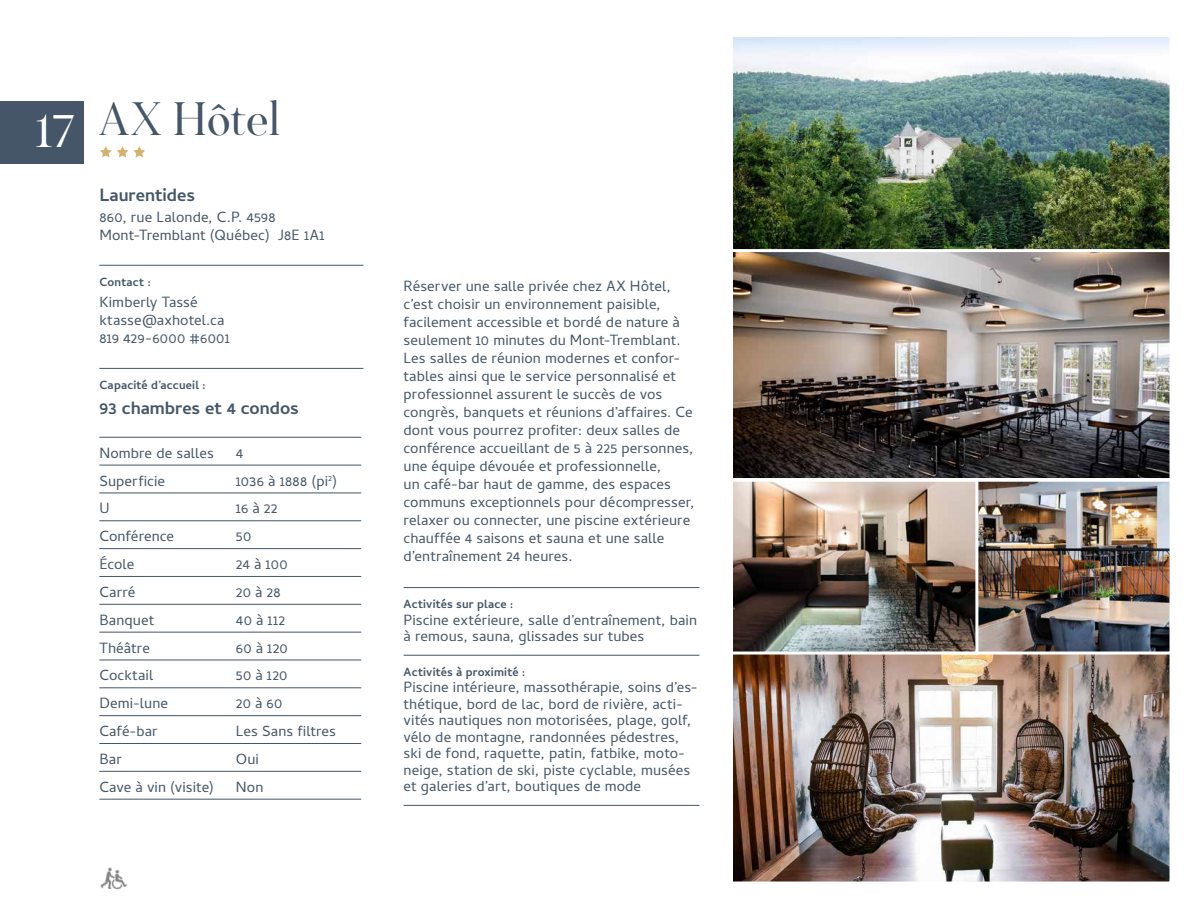
<style>
.page{position:relative;width:1188px;height:918px;background:#fff}
.page>*{position:absolute;margin:0;border:0;box-sizing:border-box;transform-origin:0 0}
.t1{font:45px "Love Moon Swash";letter-spacing:-.005em;color:#445667}
.t2{font:45px "Love Moon Swash";color:#fff}
.t3{font:700 18px "Cambay";color:#445667}
.t4{font:15px/18px "Cambay";letter-spacing:.01em;color:#445667}
.t5{font:700 12px "Cambay";letter-spacing:.015em;color:#445667}
</style>
<div class="page">
<svg style="left:100px;top:146px;width:45px;height:11px"></svg>
<img style="left:734px;top:38px;width:435px;height:211px">
<div style="left:730px;top:34px;width:443px;height:224px;border:3px solid #fff"></div>
<hr style="left:99px;top:265px;width:264px;height:1px;background:#445667">
<hr style="left:99px;top:368px;width:264px;height:1px;background:#445667">
<hr style="left:99px;top:437px;width:262px;height:1px;background:#445667">
<hr style="left:99px;top:465px;width:262px;height:1px;background:#445667">
<hr style="left:99px;top:493px;width:262px;height:1px;background:#445667">
<hr style="left:99px;top:521px;width:262px;height:1px;background:#445667">
<hr style="left:99px;top:548px;width:262px;height:1px;background:#445667">
<hr style="left:99px;top:576px;width:262px;height:1px;background:#445667">
<hr style="left:99px;top:604px;width:262px;height:1px;background:#445667">
<hr style="left:99px;top:632px;width:262px;height:1px;background:#445667">
<hr style="left:99px;top:660px;width:262px;height:1px;background:#445667">
<hr style="left:99px;top:688px;width:262px;height:1px;background:#445667">
<hr style="left:99px;top:715px;width:262px;height:1px;background:#445667">
<hr style="left:99px;top:743px;width:262px;height:1px;background:#445667">
<hr style="left:99px;top:771px;width:262px;height:1px;background:#445667">
<hr style="left:99px;top:799px;width:262px;height:1px;background:#445667">
<hr style="left:404px;top:587px;width:295px;height:1px;background:#445667">
<hr style="left:404px;top:655px;width:295px;height:1px;background:#445667">
<hr style="left:404px;top:805px;width:295px;height:1px;background:#445667">
<img style="left:734px;top:655px;width:435px;height:226px">
<div style="left:730px;top:643px;width:443px;height:242px;border:3px solid #fff"></div>
<img style="left:978px;top:483px;width:191px;height:168px">
<div style="left:944px;top:479px;width:229px;height:176px;border:3px solid #fff"></div>
<img style="left:734px;top:483px;width:240px;height:168px">
<div style="left:730px;top:479px;width:248px;height:176px;border:3px solid #fff"></div>
<img style="left:734px;top:253px;width:435px;height:224px">
<div style="left:730px;top:249px;width:443px;height:232px;border:3px solid #fff"></div>
<div style="left:0;top:101px;width:67px;height:63px;background:#445667"></div>
<div style="left:23px;top:101px;width:61px;height:63px;background:#445667"></div>
<img style="left:100px;top:867px;width:27px;height:23px">
<h1 class="t2" style="left:33px;top:105px;width:43px">17</h1>
<h1 class="t1" style="left:100px;top:93px;width:182px">AX Hôtel</h1>
<p class="t3" style="left:99px;top:184px;width:97px">Laurentides</p>
<p class="t4" style="left:99px;top:208px;width:227px">860, rue Lalonde, C.P. 4598<br>Mont-Tremblant (Québec) J8E 1A1</p>
<p class="t5" style="left:99px;top:275px;width:53px">Contact :</p>
<p class="t4" style="left:99px;top:293px;width:132px">Kimberly Tassé ktasse@axhotel.ca<br>819 429-6000 #6001</p>
<p class="t5" style="left:99px;top:378px;width:108px">Capacité d’accueil :</p>
<p class="t3" style="left:99px;top:397px;width:201px">93 chambres et 4 condos</p>
<p class="t4" style="left:99px;top:444px;width:116px">Nombre de salles</p>
<p class="t4" style="left:236px;top:444px;width:9px">4</p>
<p class="t4" style="left:99px;top:471px;width:67px">Superficie</p>
<p class="t4" style="left:236px;top:471px;width:103px">1036 à 1888 (pi<sup>2</sup>)</p>
<p class="t4" style="left:99px;top:499px;width:12px">U</p>
<p class="t4" style="left:236px;top:499px;width:43px">16 à 22</p>
<p class="t4" style="left:99px;top:527px;width:76px">Conférence</p>
<p class="t4" style="left:236px;top:527px;width:17px">50</p>
<p class="t4" style="left:99px;top:555px;width:37px">École</p>
<p class="t4" style="left:236px;top:555px;width:53px">24 à 100</p>
<p class="t4" style="left:99px;top:583px;width:38px">Carré</p>
<p class="t4" style="left:236px;top:583px;width:46px">20 à 28</p>
<p class="t4" style="left:99px;top:611px;width:56px">Banquet</p>
<p class="t4" style="left:236px;top:611px;width:51px">40 à 112</p>
<p class="t4" style="left:99px;top:638px;width:52px">Théâtre</p>
<p class="t4" style="left:236px;top:638px;width:53px">60 à 120</p>
<p class="t4" style="left:99px;top:666px;width:55px">Cocktail</p>
<p class="t4" style="left:236px;top:666px;width:53px">50 à 120</p>
<p class="t4" style="left:99px;top:694px;width:70px">Demi-lune</p>
<p class="t4" style="left:236px;top:694px;width:48px">20 à 60</p>
<p class="t4" style="left:99px;top:722px;width:60px">Café-bar</p>
<p class="t4" style="left:236px;top:722px;width:102px">Les Sans filtres</p>
<p class="t4" style="left:99px;top:750px;width:24px">Bar</p>
<p class="t4" style="left:236px;top:750px;width:25px">Oui</p>
<p class="t4" style="left:99px;top:778px;width:116px">Cave à vin (visite)</p>
<p class="t4" style="left:236px;top:778px;width:29px">Non</p>
<p class="t4" style="left:404px;top:277px;width:292px">Réserver une salle privée chez AX Hôtel, c’est choisir un environnement paisible, facilement accessible et bordé de nature à seulement 10 minutes du Mont-Tremblant.<br>Les salles de réunion modernes et confor&shy;tables ainsi que le service personnalisé et professionnel assurent le succès de vos congrès, banquets et réunions d’affaires. Ce dont vous pourrez profiter: deux salles de conférence accueillant de 5 à 225 personnes, une équipe dévouée et professionnelle,<br>un café-bar haut de gamme, des espaces communs exceptionnels pour décompresser, relaxer ou connecter, une piscine extérieure chauffée 4 saisons et sauna et une salle d’entraînement 24 heures.</p>
<p class="t5" style="left:404px;top:597px;width:111px">Activités sur place :</p>
<p class="t4" style="left:404px;top:611px;width:295px;line-height:16.5px">Piscine extérieure, salle d’entraînement, bain à remous, sauna, glissades sur tubes</p>
<p class="t5" style="left:404px;top:665px;width:123px">Activités à proximité :</p>
<p class="t4" style="left:404px;top:679px;width:296px;line-height:16.5px">Piscine intérieure, massothérapie, soins d’es&shy;thétique, bord de lac, bord de rivière, acti&shy;vités nautiques non motorisées, plage, golf, vélo de montagne, randonnées pédestres, ski de fond, raquette, patin, fatbike, moto&shy;neige, station de ski, piste cyclable, musées et galeries d’art, boutiques de mode</p>
</div>
